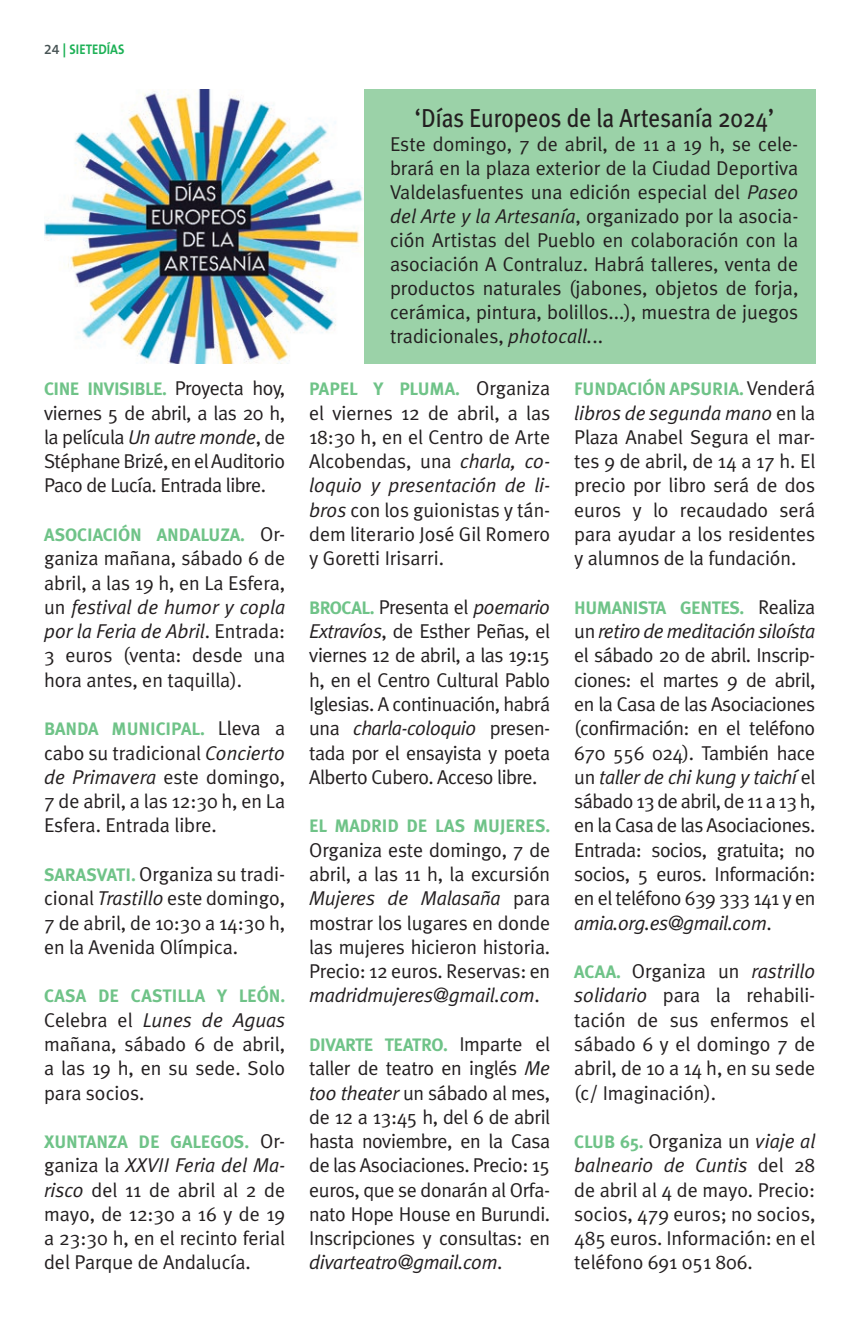
<style>
.page{position:relative;width:845px;height:1320px;background:#fff}
.page>*{position:absolute;margin:0;border:0;box-sizing:border-box;transform-origin:0 0}
.t1{font:26px "Meta Plus";letter-spacing:-.005em;color:#231f20;scale:.9 1}
.t2{font:20px/24.2px "Meta Plus Normal";letter-spacing:-.005em;color:#231f20;text-align:justify}
.t3{font:700 18px "Meta Plus";letter-spacing:-.005em;color:#6fc388}
.t4{font:700 18px "Meta Plus";letter-spacing:-.025em;color:#6fc388}
.t5{font:700 18px "Meta Plus";letter-spacing:-.03em;color:#6fc388}
.t6{font:700 14px "The Sans B7";color:#1db156}
.s1{font-family:"The Sans B6";font-weight:600;color:#475354}
.s2{font-family:"Meta Plus Normal";font-weight:400;font-size:20px;color:#231f20}
.s3{font-style:italic}
.s4{font-family:"Meta Plus";font-weight:700;font-size:18px;color:#6fc388}
</style>
<div class="page">
<div style="left:362px;top:89px;width:453px;height:275px;background:#9bd2a8"></div>
<img style="left:44px;top:89px;width:319px;height:274px">
<p class="t6" style="left:44px;top:42px;width:82px"><span class="s1">24</span> | SIETEDÍAS</p>
<p class="t4" style="left:44px;top:379px;width:243px">CINE INVISIBLE. <span class="s2">Proyecta hoy,</span></p>
<p class="t2" style="left:44px;top:400px;width:243px">viernes 5 de abril, a las 20 h, la película <span class="s3">Un autre monde</span>, de Stéphane Brizé, en el Auditorio Paco de Lucía. Entrada libre.</p>
<p class="t3" style="left:44px;top:524px;width:243px">ASOCIACIÓN ANDALUZA. <span class="s2">Or-</span></p>
<p class="t2" style="left:44px;top:546px;width:243px">ganiza mañana, sábado 6 de abril, a las 19 h, en La Esfera, un <span class="s3">festival de humor y copla por la Feria de Abril</span>. Entrada:<br>3 euros (venta: desde una hora antes, en taquilla).</p>
<p class="t3" style="left:44px;top:719px;width:243px">BANDA MUNICIPAL. <span class="s2">Lleva a</span></p>
<p class="t2" style="left:44px;top:740px;width:243px">cabo su tradicional <span class="s3">Concierto de Primavera</span> este domingo, 7 de abril, a las 12:30 h, en La Esfera. Entrada libre.</p>
<p class="t2" style="left:44px;top:862px;width:243px"><span class="s4">SARASVATI.</span> Organiza su tradi&shy;cional <span class="s3">Trastillo</span> este domingo, 7 de abril, de 10:30 a 14:30 h, en la Avenida Olímpica.</p>
<p class="t3" style="left:44px;top:986px;width:243px">CASA DE CASTILLA Y LEÓN.</p>
<p class="t2" style="left:44px;top:1007px;width:243px">Celebra el <span class="s3">Lunes de Aguas </span>mañana, sábado 6 de abril, a las 19 h, en su sede. Solo para socios.</p>
<p class="t3" style="left:44px;top:1131px;width:243px">XUNTANZA DE GALEGOS. <span class="s2">Or-</span></p>
<p class="t2" style="left:44px;top:1153px;width:243px">ganiza la <span class="s3">XXVII Feria del Ma&shy;risco</span> del 11 de abril al 2 de mayo, de 12:30 a 16 y de 19 a 23:30 h, en el recinto ferial del Parque de Andalucía.</p>
<h1 class="t1" style="left:415px;top:103px;width:401px">‘Días Europeos de la Artesanía 2024’</h1>
<p class="t2" style="left:390px;top:132px;width:410px">Este domingo, 7 de abril, de 11 a 19 h, se cele&shy;brará en la plaza exterior de la Ciudad Deportiva Valdelasfuentes una edición especial del <span class="s3">Paseo del Arte y la Artesanía</span>, organizado por la asocia&shy;ción Artistas del Pueblo en colaboración con la asociación A Contraluz. Habrá talleres, venta de productos naturales (jabones, objetos de forja, cerámica, pintura, bolillos...), muestra de juegos tradicionales, <span class="s3">photocall.</span>..</p>
<p class="t3" style="left:309px;top:379px;width:243px">PAPEL Y PLUMA. <span class="s2">Organiza</span></p>
<p class="t2" style="left:309px;top:400px;width:243px">el viernes 12 de abril, a las 18:30 h, en el Centro de Arte Alcobendas, una <span class="s3">charla, co&shy;loquio y presentación de li&shy;bros</span> con los guionistas y tán&shy;dem literario José Gil Romero y Goretti Irisarri.</p>
<p class="t2" style="left:309px;top:595px;width:243px"><span class="s4">BROCAL.</span> Presenta el <span class="s3">poemario Extravíos</span>, de Esther Peñas, el viernes 12 de abril, a las 19:15 h, en el Centro Cultural Pablo Iglesias. A continuación, habrá una <span class="s3">charla-coloquio</span> presen&shy;tada por el ensayista y poeta Alberto Cubero. Acceso libre.</p>
<p class="t3" style="left:309px;top:816px;width:243px">EL MADRID DE LAS MUJERES.</p>
<p class="t2" style="left:309px;top:837px;width:243px">Organiza este domingo, 7 de abril, a las 11 h, la excursión <span class="s3">Mujeres de Malasaña</span> para mostrar los lugares en donde las mujeres hicieron historia.<br>Precio: 12 euros. Reservas: en <span class="s3">madridmujeres@gmail.com</span>.</p>
<p class="t5" style="left:309px;top:1034px;width:243px">DIVARTE TEATRO. <span class="s2">Imparte el</span></p>
<p class="t2" style="left:309px;top:1056px;width:243px">taller de teatro en inglés <span class="s3">Me too theater</span> un sábado al mes, de 12 a 13:45 h, del 6 de abril hasta noviembre, en la Casa de las Asociaciones. Precio: 15 euros, que se donarán al Orfa&shy;nato Hope House en Burundi.<br>Inscripciones y consultas: en <span class="s3">divarteatro@gmail.com</span>.</p>
<p class="t3" style="left:574px;top:379px;width:243px">FUNDACIÓN APSURIA. <span class="s2">Venderá</span></p>
<p class="t2" style="left:574px;top:400px;width:243px"><span class="s3">libros de segunda mano</span> en la Plaza Anabel Segura el mar&shy;tes 9 de abril, de 14 a 17 h. El precio por libro será de dos euros y lo recaudado será para ayudar a los residentes y alumnos de la fundación.</p>
<p class="t4" style="left:574px;top:597px;width:243px">HUMANISTA GENTES. <span class="s2">Realiza</span></p>
<p class="t2" style="left:574px;top:619px;width:243px">un <span class="s3">retiro de meditación siloísta </span>el sábado 20 de abril. Inscrip&shy;ciones: el martes 9 de abril, en la Casa de las Asociaciones (confirmación: en el teléfono 670 556 024). También hace un <span class="s3">taller de chi kung y taichí</span> el sábado 13 de abril, de 11 a 13 h, en la Casa de las Asociaciones.<br>Entrada: socios, gratuita; no socios, 5 euros. Información: en el teléfono 639 333 141 y en <span class="s3">amia.org.es@gmail.com</span>.</p>
<p class="t2" style="left:574px;top:959px;width:243px"><span class="s4">ACAA.</span> Organiza un <span class="s3">rastrillo solidario</span> para la rehabili&shy;tación de sus enfermos el sábado 6 y el domingo 7 de abril, de 10 a 14 h, en su sede (c/ Imaginación).</p>
<p class="t2" style="left:574px;top:1129px;width:243px"><span class="s4">CLUB 65.</span> Organiza un <span class="s3">viaje al balneario de Cuntis</span> del 28 de abril al 4 de mayo. Precio: socios, 479 euros; no socios, 485 euros. Información: en el teléfono 691 051 806.</p>
</div>
